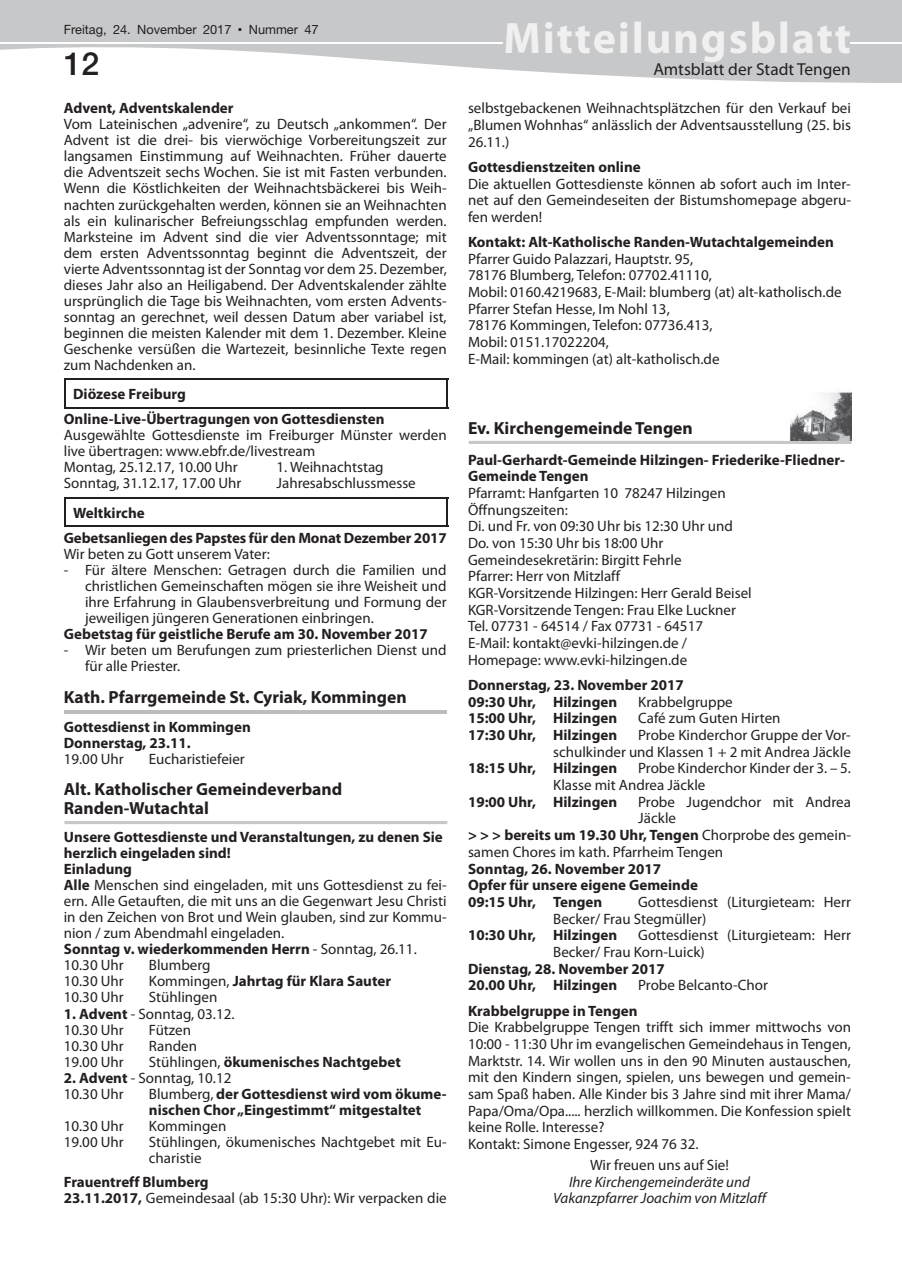
<style>
.page{position:relative;width:902px;height:1280px;background:#fff}
.page>*{position:absolute;margin:0;border:0;box-sizing:border-box;transform-origin:0 0}
.t1{font:700 44.25px "Myriad Pro";letter-spacing:.04em;color:#f0f0f1}
.t2{font:500 31.95px "Helvetica Neue";color:#231f20}
.t3{font:700 17.55px/19.2px "Myriad Pro";color:#231f20}
.t4{font:17.4px "Myriad Pro";color:#231f20}
.t5{font:15px/16px "Myriad Pro";color:#231f20}
.t6{font:700 15px/16.6px "Myriad Pro";color:#231f20}
.t7{font:italic 15px/16.6px "Myriad Pro";color:#231f20;text-align:center}
.t8{font:12.75px "Helvetica Neue";color:#231f20}
.s1{font-family:"M Twentieth Century";font-weight:500}
.s2{font-size:12.9px}
.s3{font-weight:700}
.s4{font-weight:400}
</style>
<div class="page">
<svg style="left:0;top:0;width:901px;height:83px;fill:#c7c8ca"></svg>
<div style="left:505px;top:22px;width:344px;height:40px;background:#c7c8ca"></div>
<hr style="left:0;top:42px;width:502px;height:1px;background:#fff">
<hr style="left:850px;top:42px;width:51px;height:1px;background:#fff">
<hr style="left:64px;top:710px;width:382px;height:3px;background:#bcbdc0">
<hr style="left:64px;top:378px;width:384px;height:2px;background:#231f20">
<svg style="left:64px;top:380px;width:1px;height:27px"></svg>
<hr style="left:446px;top:380px;width:2px;height:27px;background:#231f20">
<hr style="left:64px;top:407px;width:384px;height:1px;background:#231f20">
<hr style="left:64px;top:497px;width:384px;height:1px;background:#231f20">
<svg style="left:64px;top:498px;width:1px;height:27px"></svg>
<hr style="left:446px;top:498px;width:2px;height:27px;background:#231f20">
<hr style="left:64px;top:525px;width:384px;height:2px;background:#231f20">
<hr style="left:64px;top:821px;width:383px;height:3px;background:#c7c8ca">
<hr style="left:468px;top:441px;width:383px;height:3px;background:#c7c8ca">
<img style="left:790px;top:392px;width:61px;height:48px">
<p class="t8" style="left:64px;top:22px;width:256px">Freitag, 24. November 2017 <span class="s1">•</span> Nummer <span class="s2">47</span></p>
<h1 class="t1" style="left:503px;top:9px;width:349px">Mitteilungsblatt</h1>
<h2 class="t2" style="left:64px;top:45px;width:37px">12</h2>
<p class="t4" style="left:653px;top:59px;width:199px">Amtsblatt der Stadt Tengen</p>
<p class="t6" style="left:64px;top:99px;width:171px">Advent, Adventskalender</p>
<p class="t5" style="left:64px;top:116px;width:384px;text-align:justify">Vom Lateinischen „advenire“, zu Deutsch „ankommen“. Der Advent ist die drei- bis vierwöchige Vorbereitungszeit zur langsamen Einstimmung auf Weihnachten. Früher dauerte die Adventszeit sechs Wochen. Sie ist mit Fasten verbunden.<br>Wenn die Köstlichkeiten der Weihnachtsbäckerei bis Weih&shy;nachten zurückgehalten werden, können sie an Weihnachten als ein kulinarischer Befreiungsschlag empfunden werden.<br>Marksteine im Advent sind die vier Adventssonntage; mit dem ersten Adventssonntag beginnt die Adventszeit, der vierte Adventssonntag ist der Sonntag vor dem 25. Dezember, dieses Jahr also an Heiligabend. Der Adventskalender zählte ursprünglich die Tage bis Weihnachten, vom ersten Advents&shy;sonntag an gerechnet, weil dessen Datum aber variabel ist, beginnen die meisten Kalender mit dem 1. Dezember. Kleine Geschenke versüßen die Wartezeit, besinnliche Texte regen zum Nachdenken an.</p>
<p class="t6" style="left:64px;top:381px;width:322px;line-height:25.3px;text-indent:9px">Diözese Freiburg<br>Online-Live-Übertragungen von Gottesdiensten</p>
<p class="t5" style="left:64px;top:427px;width:384px">Ausgewählte Gottesdienste im Freiburger Münster werden live übertragen: www.ebfr.de/livestream<br>Montag, 25.12.17, 10.00 Uhr</p>
<p class="t5" style="left:276px;top:459px;width:109px">1. Weihnachtstag</p>
<p class="t5" style="left:64px;top:475px;width:179px">Sonntag, 31.12.17, 17.00 Uhr</p>
<p class="t5" style="left:276px;top:475px;width:141px">Jahresabschlussmesse</p>
<p class="t6" style="left:64px;top:499px;width:384px;line-height:25.3px;text-indent:9px">Weltkirche<br>Gebetsanliegen des Papstes für den Monat Dezember 2017</p>
<p class="t5" style="left:64px;top:545px;width:208px">Wir beten zu Gott unserem Vater:</p>
<p class="t5" style="left:85px;top:562px;width:363px;text-align:justify;text-indent:-21px">- Für ältere Menschen: Getragen durch die Familien und christlichen Gemeinschaften mögen sie ihre Weisheit und ihre Erfahrung in Glaubensverbreitung und Formung der jeweiligen jüngeren Generationen einbringen.</p>
<p class="t6" style="left:64px;top:625px;width:365px">Gebetstag für geistliche Berufe am 30. November 2017</p>
<p class="t5" style="left:85px;top:642px;width:363px;text-indent:-21px">- Wir beten um Berufungen zum priesterlichen Dienst und für alle Priester.</p>
<p class="t3" style="left:64px;top:687px;width:344px">Kath. Pfarrgemeinde St. Cyriak, Kommingen</p>
<p class="t6" style="left:64px;top:718px;width:188px;line-height:16px">Gottesdienst in Kommingen<br>Donnerstag, 23.11.</p>
<p class="t5" style="left:64px;top:751px;width:61px">19.00 Uhr</p>
<p class="t5" style="left:149px;top:751px;width:97px">Eucharistiefeier</p>
<p class="t3" style="left:64px;top:779px;width:280px">Alt. Katholischer Gemeindeverband<br>Randen-Wutachtal</p>
<p class="t5" style="left:64px;top:829px;width:384px"><span class="s3">Unsere Gottesdienste und Veranstaltungen, zu denen Sie herzlich eingeladen sind!<br>Einladung<br>Alle</span> Menschen sind eingeladen, mit uns Gottesdienst zu fei&shy;ern. Alle Getauften, die mit uns an die Gegenwart Jesu Christi in den Zeichen von Brot und Wein glauben, sind zur Kommu&shy;nion / zum Abendmahl eingeladen.<br><span class="s3">Sonntag v. wiederkommenden Herrn</span> - Sonntag, 26.11.<br>10.30 Uhr</p>
<p class="t5" style="left:149px;top:957px;width:63px">Blumberg</p>
<p class="t5" style="left:64px;top:973px;width:61px">10.30 Uhr</p>
<p class="t6" style="left:149px;top:972px;width:244px"><span class="s4">Kommingen,</span> Jahrtag für Klara Sauter</p>
<p class="t5" style="left:64px;top:989px;width:61px">10.30 Uhr</p>
<p class="t5" style="left:149px;top:989px;width:70px">Stühlingen</p>
<p class="t5" style="left:64px;top:1005px;width:172px"><span class="s3">1. Advent</span> - Sonntag, 03.12.<br>10.30 Uhr</p>
<p class="t5" style="left:149px;top:1021px;width:44px">Fützen</p>
<p class="t5" style="left:64px;top:1037px;width:61px">10.30 Uhr</p>
<p class="t5" style="left:149px;top:1037px;width:50px">Randen</p>
<p class="t5" style="left:64px;top:1053px;width:61px">19.00 Uhr</p>
<p class="t6" style="left:149px;top:1053px;width:253px"><span class="s4">Stühlingen,</span> ökumenisches Nachtgebet</p>
<p class="t5" style="left:64px;top:1069px;width:169px"><span class="s3">2. Advent</span> - Sonntag, 10.12<br>10.30 Uhr</p>
<p class="t6" style="left:149px;top:1085px;width:299px;line-height:16px"><span class="s4">Blumberg,</span> der Gottesdienst wird vom ökume&shy;nischen Chor „Eingestimmt“ mitgestaltet</p>
<p class="t5" style="left:64px;top:1117px;width:61px">10.30 Uhr</p>
<p class="t5" style="left:149px;top:1117px;width:79px">Kommingen</p>
<p class="t5" style="left:64px;top:1133px;width:61px">19.00 Uhr</p>
<p class="t5" style="left:149px;top:1133px;width:299px">Stühlingen, ökumenisches Nachtgebet mit Eu&shy;charistie</p>
<p class="t5" style="left:64px;top:1174px;width:384px"><span class="s3">Frauentreff Blumberg<br>23.11.2017,</span> Gemeindesaal (ab 15:30 Uhr): Wir verpacken die</p>
<p class="t5" style="left:468px;top:100px;width:384px;line-height:16.6px;text-align:justify">selbstgebackenen Weihnachtsplätzchen für den Verkauf bei „Blumen Wohnhas“ anlässlich der Adventsausstellung (25. bis 26.11.)</p>
<p class="t6" style="left:468px;top:158px;width:174px">Gottesdienstzeiten online</p>
<p class="t5" style="left:468px;top:175px;width:384px;line-height:16.6px;text-align:justify">Die aktuellen Gottesdienste können ab sofort auch im Inter&shy;net auf den Gemeindeseiten der Bistumshomepage abgeru&shy;fen werden!</p>
<p class="t6" style="left:468px;top:233px;width:367px">Kontakt: Alt-Katholische Randen-Wutachtalgemeinden</p>
<p class="t5" style="left:468px;top:250px;width:375px;line-height:16.6px">Pfarrer Guido Palazzari, Hauptstr. 95,<br>78176 Blumberg, Telefon: 07702.41110,<br>Mobil: 0160.4219683, E-Mail: blumberg (at) alt-katholisch.de Pfarrer Stefan Hesse, Im Nohl 13,<br>78176 Kommingen, Telefon: 07736.413,<br>Mobil: 0151.17022204,<br>E-Mail: kommingen (at) alt-katholisch.de</p>
<p class="t3" style="left:468px;top:418px;width:226px">Ev. Kirchengemeinde Tengen</p>
<p class="t6" style="left:468px;top:451px;width:378px">Paul-Gerhardt-Gemeinde Hilzingen- Friederike-Fliedner-<br>Gemeinde Tengen</p>
<p class="t5" style="left:468px;top:484px;width:285px;line-height:16.6px">Pfarramt: Hanfgarten 10 78247 Hilzingen Öffnungszeiten:<br>Di. und Fr. von 09:30 Uhr bis 12:30 Uhr und Do. von 15:30 Uhr bis 18:00 Uhr Gemeindesekretärin: Birgitt Fehrle<br>Pfarrer: Herr von Mitzlaff<br>KGR-Vorsitzende Hilzingen: Herr Gerald Beisel KGR-Vorsitzende Tengen: Frau Elke Luckner Tel. 07731 - 64514 / Fax 07731 - 64517<br>E-Mail: kontakt@evki-hilzingen.de / Homepage: www.evki-hilzingen.de</p>
<p class="t6" style="left:468px;top:676px;width:217px">Donnerstag, 23. November 2017<br>09:30 Uhr, Hilzingen</p>
<p class="t5" style="left:638px;top:693px;width:96px">Krabbelgruppe</p>
<p class="t6" style="left:468px;top:709px;width:151px">15:00 Uhr, Hilzingen</p>
<p class="t5" style="left:638px;top:710px;width:144px">Café zum Guten Hirten</p>
<p class="t6" style="left:468px;top:726px;width:151px">17:30 Uhr, Hilzingen</p>
<p class="t5" style="left:553px;top:726px;width:299px;line-height:16.6px;text-align:right">Probe Kinderchor Gruppe der Vor-<br>schulkinder und Klassen 1 + 2 mit Andrea Jäckle</p>
<p class="t6" style="left:468px;top:759px;width:151px">18:15 Uhr, Hilzingen</p>
<p class="t5" style="left:553px;top:760px;width:299px;line-height:16.6px;text-indent:85px">Probe Kinderchor Kinder der 3. – 5.<br>Klasse mit Andrea Jäckle</p>
<p class="t6" style="left:468px;top:793px;width:151px">19:00 Uhr, Hilzingen</p>
<p class="t5" style="left:638px;top:793px;width:214px">Probe Jugendchor mit Andrea</p>
<p class="t5" style="left:638px;top:810px;width:39px">Jäckle</p>
<p class="t6" style="left:468px;top:826px;width:384px">&gt; &gt; &gt; bereits um 19.30 Uhr, Tengen <span class="s4">Chorprobe des gemein-</span></p>
<p class="t5" style="left:468px;top:843px;width:256px">samen Chores im kath. Pfarrheim Tengen</p>
<p class="t6" style="left:468px;top:860px;width:231px">Sonntag, 26. November 2017<br>Opfer für unsere eigene Gemeinde<br>09:15 Uhr, Tengen</p>
<p class="t5" style="left:553px;top:893px;width:299px;line-height:16.6px;text-indent:85px">Gottesdienst (Liturgieteam: Herr<br>Becker/ Frau Stegmüller)</p>
<p class="t6" style="left:468px;top:926px;width:151px">10:30 Uhr, Hilzingen</p>
<p class="t5" style="left:553px;top:927px;width:299px;line-height:16.6px;text-indent:85px">Gottesdienst (Liturgieteam: Herr<br>Becker/ Frau Korn-Luick)</p>
<p class="t6" style="left:468px;top:960px;width:198px">Dienstag, 28. November 2017<br>20.00 Uhr, Hilzingen</p>
<p class="t5" style="left:638px;top:977px;width:131px">Probe Belcanto-Chor</p>
<p class="t6" style="left:468px;top:1002px;width:171px">Krabbelgruppe in Tengen</p>
<p class="t5" style="left:468px;top:1018px;width:384px;line-height:16.6px">Die Krabbelgruppe Tengen trifft sich immer mittwochs von 10:00 - 11:30 Uhr im evangelischen Gemeindehaus in Tengen, Marktstr. 14. Wir wollen uns in den 90 Minuten austauschen, mit den Kindern singen, spielen, uns bewegen und gemein&shy;sam Spaß haben. Alle Kinder bis 3 Jahre sind mit ihrer Mama/ Papa/Oma/Opa..... herzlich willkommen. Die Konfession spielt keine Rolle. Interesse?<br>Kontakt: Simone Engesser, 924 76 32.</p>
<p class="t5" style="left:590px;top:1156px;width:140px">Wir freuen uns auf Sie!</p>
<p class="t7" style="left:553px;top:1173px;width:214px">Ihre Kirchengemeinderäte und<br>Vakanzpfarrer Joachim von Mitzlaff</p>
</div>
